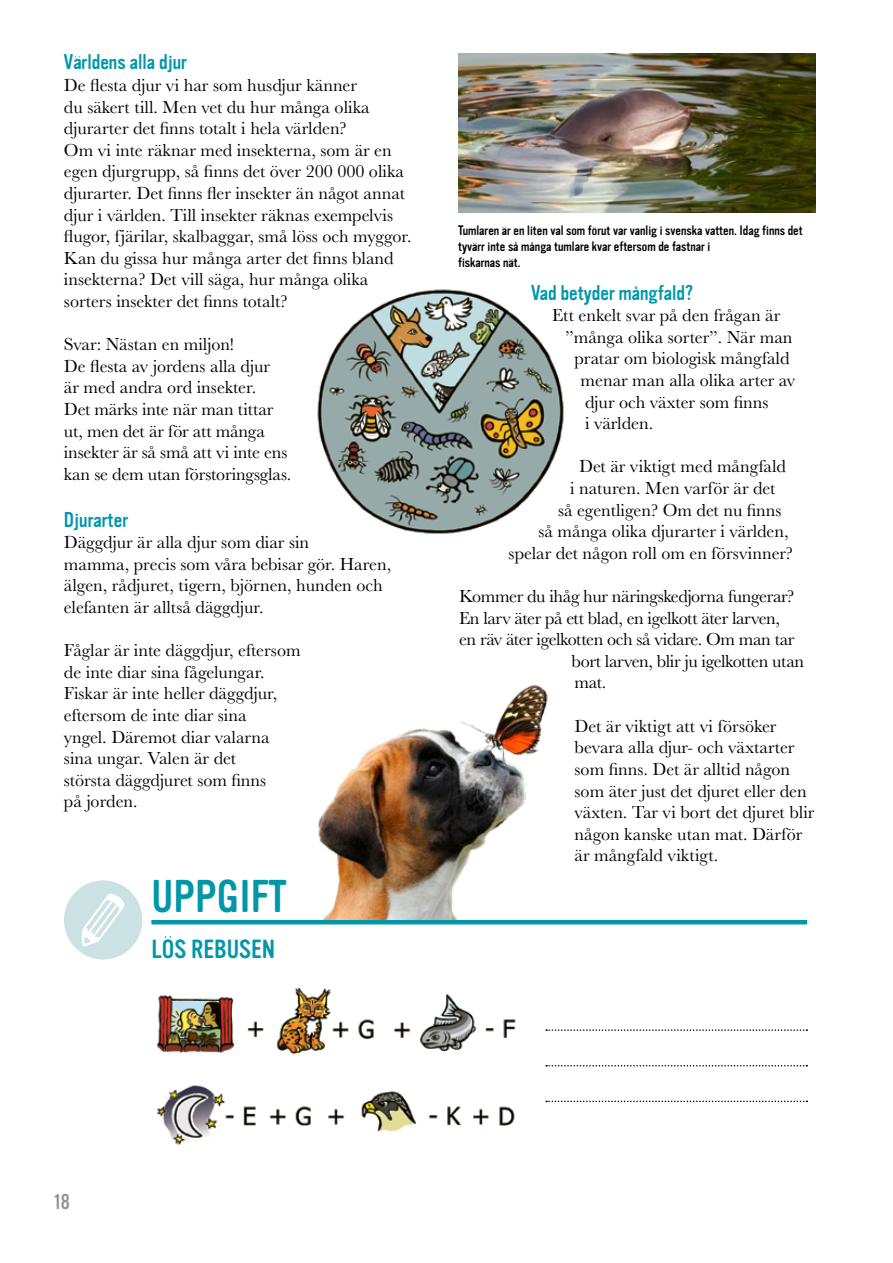
<style>
.page{position:relative;width:893px;height:1263px;background:#fff}
.page>*{position:absolute;margin:0;border:0;box-sizing:border-box;transform-origin:0 0}
.t1{font:45px "Vinyl OT";color:#0097a8}
.t2{font:25.8px "Vinyl OT";color:#0097a8}
.t3{font:21px "Vinyl OT";color:#0097a8}
.t4{font:21px "Vinyl OT";color:#959490}
.t5{font:18px/21.6px "Baskerville URW";color:#000}
.t6{font:18px "Baskerville URW";letter-spacing:-.02em;color:#000}
.t7{font:13.5px/16.2px "Vinyl OT";color:#000}
</style>
<div class="page">
<img style="left:318px;top:684px;width:230px;height:236px">
<img style="left:317px;top:289px;width:247px;height:245px">
<img style="left:157px;top:987px;width:359px;height:158px">
<img style="left:458px;top:54px;width:357px;height:159px">
<svg style="left:546px;top:1029px;width:261px;height:2px"></svg>
<svg style="left:546px;top:1065px;width:261px;height:1px"></svg>
<svg style="left:546px;top:1100px;width:261px;height:2px"></svg>
<div style="left:64px;top:880px;width:78px;height:79px;background:#cbe1e3;border-radius:50%"></div>
<svg style="left:81px;top:893px;width:44px;height:54px"></svg>
<hr style="left:151px;top:920px;width:656px;height:4px;background:#0097a8">
<p class="t3" style="left:64px;top:51px;width:124px">Världens alla djur</p>
<p class="t5" style="left:64px;top:74px;width:349px">De flesta djur vi har som husdjur känner<br>du säkert till. Men vet du hur många olika djurarter det finns totalt i hela världen?<br>Om vi inte räknar med insekterna, som är en egen djurgrupp, så finns det över 200 000 olika djurarter. Det finns fler insekter än något annat djur i världen. Till insekter räknas exempelvis flugor, fjärilar, skalbaggar, små löss och myggor.<br>Kan du gissa hur många arter det finns bland insekterna? Det vill säga, hur många olika sorters insekter det finns totalt?</p>
<p class="t5" style="left:64px;top:333px;width:229px">Svar: Nästan en miljon!<br>De flesta av jordens alla djur<br>är med andra ord insekter.<br>Det märks inte när man tittar ut, men det är för att många insekter är så små att vi inte ens kan se dem utan förstoringsglas.</p>
<p class="t3" style="left:64px;top:508px;width:66px">Djurarter</p>
<p class="t5" style="left:64px;top:531px;width:329px">Däggdjur är alla djur som diar sin<br>mamma, precis som våra bebisar gör. Haren, älgen, rådjuret, tigern, björnen, hunden och elefanten är alltså däggdjur.</p>
<p class="t5" style="left:64px;top:639px;width:238px">Fåglar är inte däggdjur, eftersom de inte diar sina fågelungar.<br>Fiskar är inte heller däggdjur, eftersom de inte diar sina<br>yngel. Däremot diar valarna sina ungar. Valen är det<br>största däggdjuret som finns<br>på jorden.</p>
<h1 class="t1" style="left:151px;top:872px;width:137px">UPPGIFT</h1>
<h2 class="t2" style="left:151px;top:935px;width:125px">LÖS REBUSEN</h2>
<p class="t7" style="left:458px;top:222px;width:346px">Tumlaren är en liten val som förut var vanlig i svenska vatten. Idag finns det tyvärr inte så många tumlare kvar eftersom de fastnar i<br>fiskarnas nät.</p>
<p class="t3" style="left:531px;top:281px;width:164px">Vad betyder mångfald?</p>
<p class="t5" style="left:552px;top:304px;width:230px">Ett enkelt svar på den frågan är</p>
<p class="t5" style="left:566px;top:325px;width:228px">”många olika sorter”. När man</p>
<p class="t5" style="left:575px;top:347px;width:216px">pratar om biologisk mångfald</p>
<p class="t5" style="left:581px;top:369px;width:216px">menar man alla olika arter av</p>
<p class="t5" style="left:585px;top:390px;width:185px">djur och växter som finns</p>
<p class="t5" style="left:585px;top:412px;width:70px">i världen.</p>
<p class="t5" style="left:579px;top:455px;width:208px">Det är viktigt med mångfald</p>
<p class="t5" style="left:570px;top:477px;width:207px">i naturen. Men varför är det</p>
<p class="t5" style="left:558px;top:498px;width:225px">så egentligen? Om det nu finns</p>
<p class="t5" style="left:539px;top:520px;width:252px">så många olika djurarter i världen,</p>
<p class="t5" style="left:509px;top:541px;width:286px">spelar det någon roll om en försvinner?</p>
<p class="t6" style="left:459px;top:584px;width:337px">Kommer du ihåg hur näringskedjorna fungerar?</p>
<p class="t6" style="left:459px;top:605px;width:322px">En larv äter på ett blad, en igelkott äter larven,</p>
<p class="t6" style="left:459px;top:627px;width:337px">en räv äter igelkotten och så vidare. Om man tar</p>
<p class="t6" style="left:572px;top:649px;width:234px">bort larven, blir ju igelkotten utan</p>
<p class="t5" style="left:575px;top:671px;width:33px">mat.</p>
<p class="t5" style="left:575px;top:714px;width:241px">Det är viktigt att vi försöker bevara alla djur- och växtarter som finns. Det är alltid någon som äter just det djuret eller den växten. Tar vi bort det djuret blir någon kanske utan mat. Därför är mångfald viktigt.</p>
<p class="t4" style="left:54px;top:1190px;width:17px">18</p>
</div>
